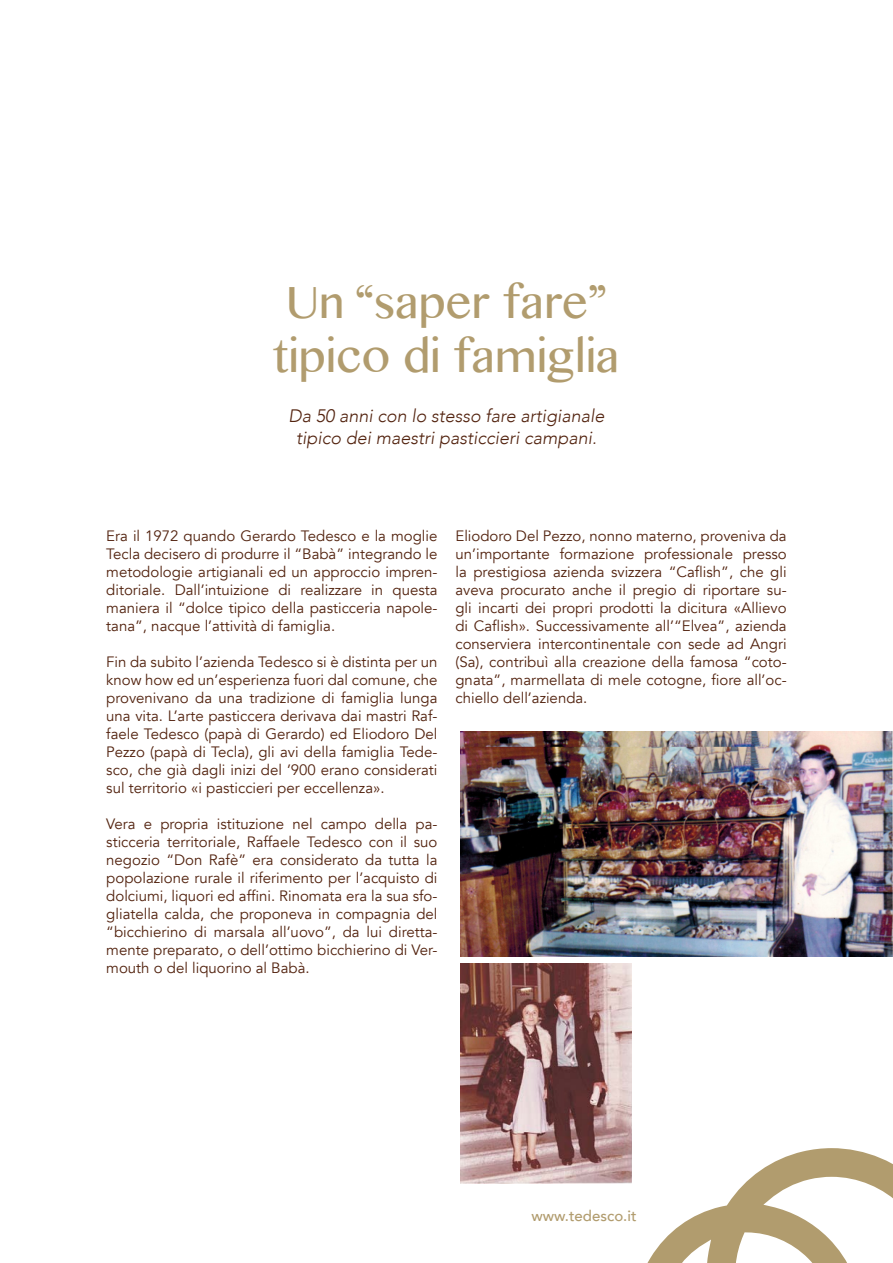
<style>
.page{position:relative;width:893px;height:1263px;background:#fff}
.page>*{position:absolute;margin:0;border:0;box-sizing:border-box;transform-origin:0 0}
.t1{font:45px/54px "Bangla MN";color:#b19c6e}
.t2{font:italic 300 18px/21.6px "Avenir";color:#52220e;text-align:center}
.t3{font:15px/18px "Avenir";color:#52220e;text-align:justify}
.t4{font:500 15px "Avenir";color:#b19c6e}
</style>
<div class="page">
<svg style="left:621px;top:1148px;width:272px;height:115px"></svg>
<img style="left:461px;top:731px;width:432px;height:226px">
<img style="left:461px;top:963px;width:171px;height:220px">
<h1 class="t1" style="left:273px;top:275px;width:348px">Un “saper fare” tipico di famiglia</h1>
<p class="t2" style="left:288px;top:405px;width:318px">Da 50 anni con lo stesso fare artigianale tipico dei maestri pasticcieri campani.</p>
<p class="t3" style="left:106px;top:527px;width:333px">Era il 1972 quando Gerardo Tedesco e la moglie Tecla decisero di produrre il “Babà” integrando le metodologie artigianali ed un approccio impren&shy;ditoriale. Dall’intuizione di realizzare in questa maniera il “dolce tipico della pasticceria napole&shy;tana”, nacque l’attività di famiglia.</p>
<p class="t3" style="left:106px;top:653px;width:333px">Fin da subito l’azienda Tedesco si è distinta per un know how ed un’esperienza fuori dal comune, che provenivano da una tradizione di famiglia lunga una vita. L’arte pasticcera derivava dai mastri Raf&shy;faele Tedesco (papà di Gerardo) ed Eliodoro Del Pezzo (papà di Tecla), gli avi della famiglia Tede&shy;sco, che già dagli inizi del ’900 erano considerati sul territorio «i pasticcieri per eccellenza».</p>
<p class="t3" style="left:106px;top:815px;width:333px">Vera e propria istituzione nel campo della pa&shy;sticceria territoriale, Raffaele Tedesco con il suo negozio “Don Rafè” era considerato da tutta la popolazione rurale il riferimento per l’acquisto di dolciumi, liquori ed affini. Rinomata era la sua sfo&shy;gliatella calda, che proponeva in compagnia del “bicchierino di marsala all’uovo”, da lui diretta&shy;mente preparato, o dell’ottimo bicchierino di Ver&shy;mouth o del liquorino al Babà.</p>
<p class="t3" style="left:455px;top:527px;width:333px">Eliodoro Del Pezzo, nonno materno, proveniva da un’importante formazione professionale presso la prestigiosa azienda svizzera “Caflish”, che gli aveva procurato anche il pregio di riportare su&shy;gli incarti dei propri prodotti la dicitura «Allievo di Caflish». Successivamente all’“Elvea”, azienda conserviera intercontinentale con sede ad Angri (Sa), contribuì alla creazione della famosa “coto&shy;gnata”, marmellata di mele cotogne, fiore all’oc&shy;chiello dell’azienda.</p>
<p class="t4" style="left:531px;top:1202px;width:107px">www.tedesco.it</p>
</div>
